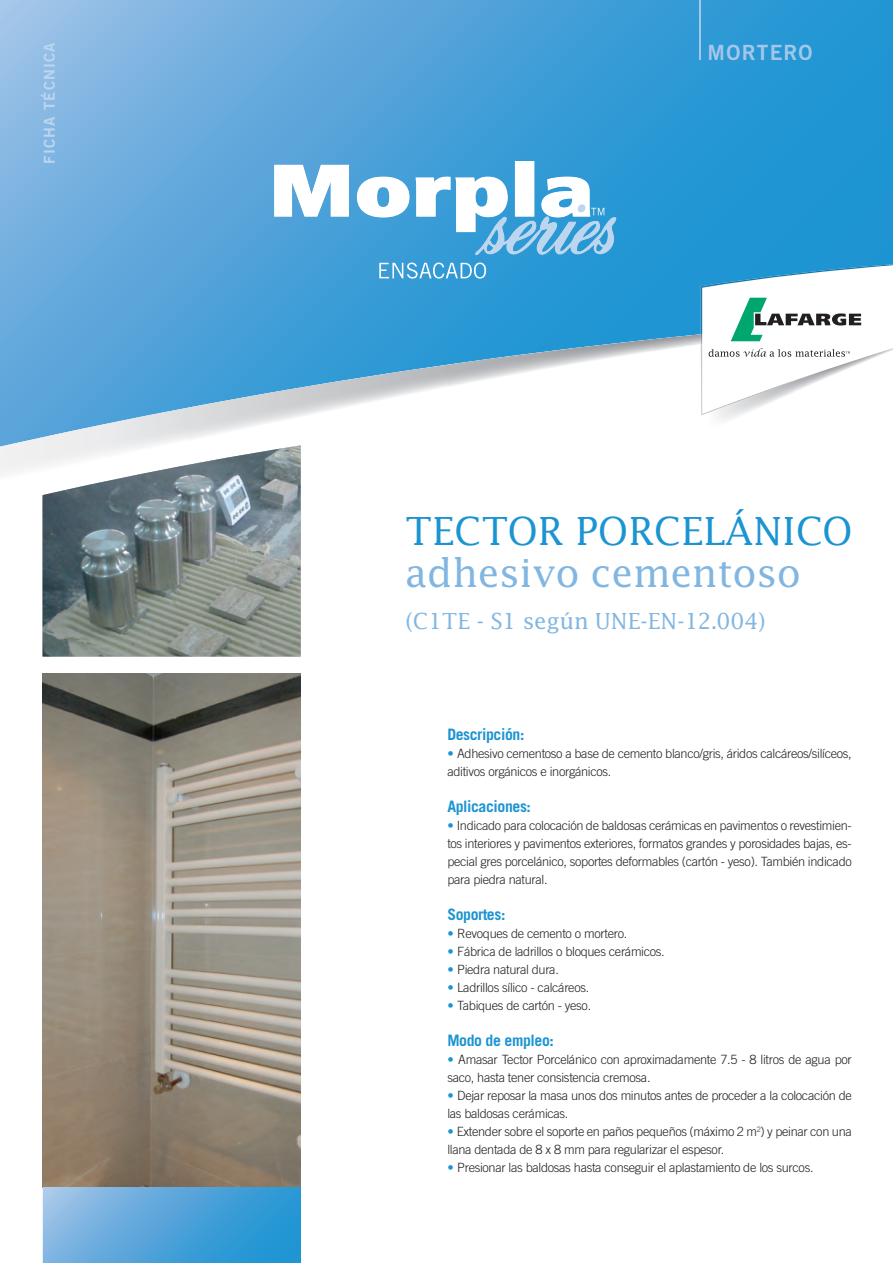
<style>
.page{position:relative;width:893px;height:1263px;background:#fff}
.page>*{position:absolute;margin:0;border:0;box-sizing:border-box;transform-origin:0 0}
.t1{font:42px "Lucida";color:#1c94d2}
.t2{font:42px "Lucida";letter-spacing:-.005em;color:#82b6e2}
.t3{font:24px "Lucida";letter-spacing:-.005em;color:#82b6e2}
.t4{font:21px "Trade Gothic Bold Two";letter-spacing:.05em;color:#a4c7e9}
.t5{font:700 15.75px "Trade Gothic";letter-spacing:-.025em;color:#1c94d2}
.t6{font:15px "Trade Gothic Bold Two";letter-spacing:.075em;color:#bdd6ef}
.t7{font:300 12.75px/18px "Trade Gothic";letter-spacing:-.025em;color:#231f20}
.s1{color:#a3c7e9}
.s2{color:#1c94d2}
</style>
<div class="page">
<img style="left:43px;top:674px;width:258px;height:513px">
<img style="left:43px;top:451px;width:258px;height:206px">
<img style="left:0;top:451px;width:187px;height:31px">
<svg style="left:0;top:0;width:893px;height:451px;background:#62addc"></svg>
<svg style="left:43px;top:1187px;width:258px;height:76px;background:#55a5da"></svg>
<img style="left:706px;top:415px;width:187px;height:18px">
<svg style="left:700px;top:264px;width:193px;height:151px"></svg>
<svg style="left:273px;top:164px;width:77px;height:54px"></svg>
<div style="left:515px;top:161px;width:19px;height:56px;background:#fff"></div>
<svg style="left:379px;top:263px;width:107px;height:16px"></svg>
<svg style="left:358px;top:176px;width:258px;height:79px"></svg>
<div style="left:709px;top:44px;width:103px;height:16px;background:#2898d4"></div>
<hr style="left:699px;top:0;width:2px;height:60px;background:#a4c7e9">
<p class="t6" style="left:44px;top:164px;width:123px;rotate:-90deg">FICHA TÉCNICA</p>
<h3 class="t4" style="left:708px;top:44px;width:106px">MORTE<span class="s1">RO</span></h3>
<h1 class="t1" style="left:405px;top:515px;width:449px">TECTOR PORCELÁNICO</h1>
<h1 class="t2" style="left:405px;top:557px;width:397px">adhesivo cementoso</h1>
<h2 class="t3" style="left:405px;top:612px;width:362px">(C1TE - S1 según UNE-EN-12.004)</h2>
<p class="t5" style="left:447px;top:729px;width:79px">Descripción:</p>
<p class="t7" style="left:447px;top:746px;width:406px"><span class="s2">•</span> Adhesivo cementoso a base de cemento blanco/gris, áridos calcáreos/silíceos, aditivos orgánicos e inorgánicos.</p>
<p class="t5" style="left:447px;top:801px;width:85px">Aplicaciones:</p>
<p class="t7" style="left:447px;top:818px;width:406px;text-align:justify"><span class="s2">•</span> Indicado para colocación de baldosas cerámicas en pavimentos o revestimien&shy;tos interiores y pavimentos exteriores, formatos grandes y porosidades bajas, es&shy;pecial gres porcelánico, soportes deformables (cartón - yeso). También indicado para piedra natural.</p>
<p class="t5" style="left:447px;top:909px;width:60px">Soportes:</p>
<p class="t7" style="left:447px;top:926px;width:181px"><span class="s2">•</span> Revoques de cemento o mortero.</p>
<p class="t7" style="left:447px;top:944px;width:219px"><span class="s2">•</span> Fábrica de ladrillos o bloques cerámicos.</p>
<p class="t7" style="left:447px;top:962px;width:113px"><span class="s2">•</span> Piedra natural dura.</p>
<p class="t7" style="left:447px;top:980px;width:143px"><span class="s2">•</span> Ladrillos sílico - calcáreos.</p>
<p class="t7" style="left:447px;top:998px;width:145px"><span class="s2">•</span> Tabiques de cartón - yeso.</p>
<p class="t5" style="left:447px;top:1035px;width:108px">Modo de empleo:</p>
<p class="t7" style="left:447px;top:1052px;width:406px"><span class="s2">•</span> Amasar Tector Porcelánico con aproximadamente 7.5 - 8 litros de agua por saco, hasta tener consistencia cremosa.</p>
<p class="t7" style="left:447px;top:1088px;width:406px"><span class="s2">•</span> Dejar reposar la masa unos dos minutos antes de proceder a la colocación de las baldosas cerámicas.</p>
<p class="t7" style="left:447px;top:1124px;width:406px"><span class="s2">•</span> Extender sobre el soporte en paños pequeños (máximo 2 m<sup>2</sup>) y peinar con una llana dentada de 8 x 8 mm para regularizar el espesor.</p>
<p class="t7" style="left:447px;top:1160px;width:368px"><span class="s2">•</span> Presionar las baldosas hasta conseguir el aplastamiento de los surcos.</p>
</div>
